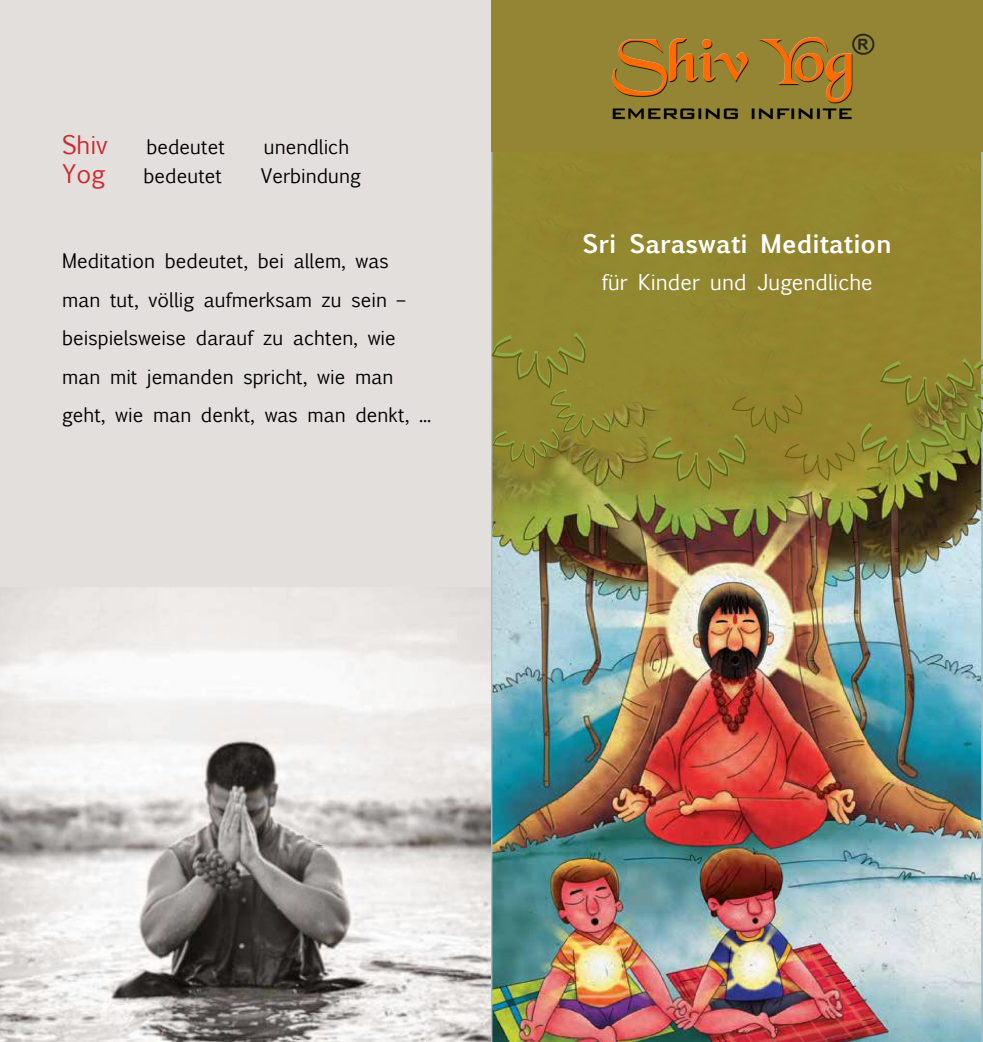
<style>
.page{position:relative;width:983px;height:1042px;background:#fff}
.page>*{position:absolute;margin:0;border:0;box-sizing:border-box;transform-origin:0 0}
.t1{font:700 24.5px "Euphemia UCAS";color:#fff}
.t2{font:24.5px "Euphemia UCAS";color:#ce282b}
.t3{font:21px "Euphemia UCAS";color:#fff}
.t4{font:19.25px/38.5px "Euphemia UCAS";color:#000}
</style>
<div class="page">
<img style="left:490px;top:115px;width:492px;height:927px">
<img style="left:0;top:586px;width:490px;height:456px">
<div style="left:0;top:0;width:490px;height:586px;background:#e3dfdc"></div>
<svg style="left:648px;top:354px;width:334px;height:139px;background:#8d852e"></svg>
<svg style="left:490px;top:329px;width:122px;height:142px;background:#8f8933"></svg>
<div style="left:491px;top:0;width:491px;height:151px;background:#938534"></div>
<img style="left:612px;top:33px;width:263px;height:87px">
<p class="t2" style="left:62px;top:127px;width:47px">Shiv</p>
<p class="t4" style="left:146px;top:127px;width:80px">bedeutet</p>
<p class="t4" style="left:264px;top:127px;width:87px">unendlich</p>
<p class="t2" style="left:62px;top:156px;width:44px">Yog</p>
<p class="t4" style="left:144px;top:157px;width:80px">bedeutet</p>
<p class="t4" style="left:261px;top:157px;width:101px">Verbindung</p>
<p class="t4" style="left:62px;top:241px;width:370px">Meditation bedeutet, bei allem, was man tut, völlig aufmerksam zu sein – beispielsweise darauf zu achten, wie man mit jemanden spricht, wie man geht, wie man denkt, was man denkt, ...</p>
<p class="t1" style="left:582px;top:226px;width:310px">Sri Saraswati Meditation</p>
<p class="t3" style="left:601px;top:267px;width:272px">für Kinder und Jugendliche</p>
</div>
